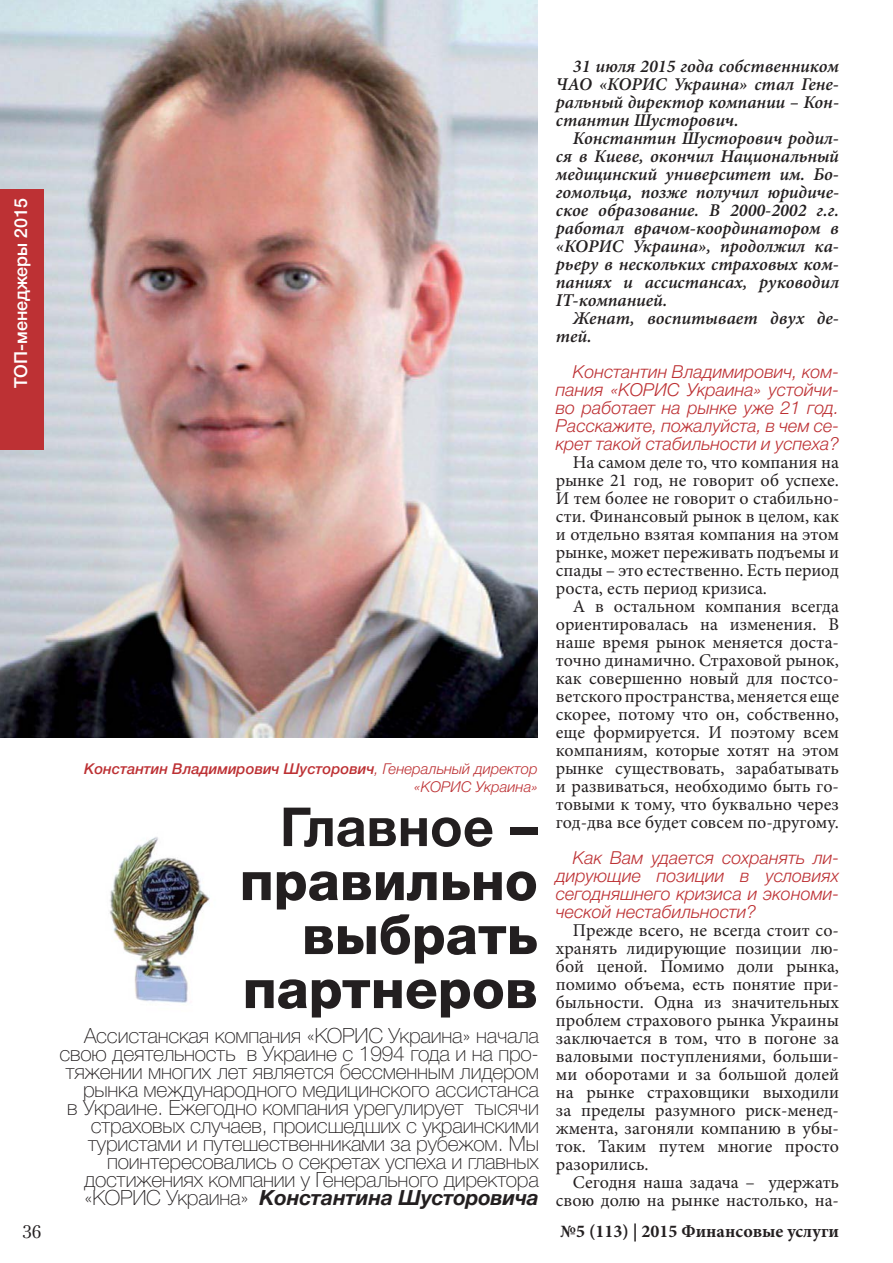
<style>
.page{position:relative;width:893px;height:1263px;background:#fff}
.page>*{position:absolute;margin:0;border:0;box-sizing:border-box;transform-origin:0 0}
.t1{font:54px/54px "Helvetica 8 Heavy";color:#231f20;text-align:right}
.t2{font:54px "Helvetica 7 Bold";color:#231f20}
.t3{font:21px/18px "Helvetica 3 Thin";letter-spacing:-.01em;color:#231f20;text-align:right}
.t4{font:21px "Helvetica 7 Bold Italic";letter-spacing:-.01em;color:#231f20}
.t5{font:18px/18px "Minion Pro";color:#231f20;text-align:justify}
.t6{font:italic 600 18px/18px "Minion Pro";color:#231f20;text-align:justify}
.t7{font:18px/18px "Helvetica 4 Light Italic";color:#bd3134;text-align:justify}
.t8{font:700 18px "Minion Pro";color:#231f20}
.t9{font:18px "Helvetica 6 Medium";color:#fff}
.t10{font:18px "Petersburg Cyrillic";color:#231f20}
.t11{font:15px "Helvetica 6 Medium Italic";color:#bd3134}
.t12{font:15px "Helvetica 4 Light Italic";color:#bd3134}
.s1{font-family:"Helvetica 4 Light Italic"}
.s2{font-family:"Helvetica 8 Heavy"}
.s3{font-family:"Helvetica 3 Thin"}
</style>
<div class="page">
<img style="left:0;top:0;width:538px;height:737px">
<div style="left:0;top:190px;width:43px;height:260px;background:#bd3134"></div>
<img style="left:109px;top:837px;width:101px;height:166px">
<p class="t9" style="left:11px;top:388px;width:192px;rotate:-90deg">ТОП-менеджеры 2015</p>
<p class="t11" style="left:84px;top:760px;width:455px">Константин Владимирович Шусторович<span class="s1">, Генеральный директор</span></p>
<p class="t12" style="left:414px;top:778px;width:125px">«КОРИС Украина»</p>
<h1 class="t2" style="left:280px;top:797px;width:259px">Главное <span class="s2">–</span></h1>
<h1 class="t1" style="left:240px;top:854px;width:300px">правильно выбрать партнеров</h1>
<p class="t3" style="left:59px;top:1026px;width:481px">Ассистанская компания «КОРИС Украина» начала свою деятельность в Украине с 1994 года и на про&shy;тяжении многих лет является бессменным лидером рынка международного медицинского ассистанса<br>в Украине. Ежегодно компания урегулирует тысячи страховых случаев, происшедших с украинскими туристами и путешественниками за рубежом. Мы поинтересовались о секретах успеха и главных достижениях компании у Генерального директора</p>
<p class="t4" style="left:85px;top:1186px;width:456px"><span class="s3">«КОРИС Украина»</span> Константина Шусторовича</p>
<p class="t6" style="left:556px;top:57px;width:285px;text-indent:17px">31 июля 2015 года собственником ЧАО «КОРИС Украина» стал Гене&shy;ральный директор компании – Кон&shy;стантин Шусторович.</p>
<p class="t6" style="left:556px;top:129px;width:285px;text-indent:17px">Константин Шусторович родил&shy;ся в Киеве, окончил Национальный медицинский университет им. Бо&shy;гомольца, позже получил юридиче&shy;ское образование. В 2000-2002 г.г. работал врачом-координатором в «КОРИС Украина», продолжил ка&shy;рьеру в нескольких страховых ком&shy;паниях и ассистансах, руководил IT-компанией.</p>
<p class="t6" style="left:556px;top:309px;width:285px;text-indent:17px">Женат, воспитывает двух де&shy;тей.</p>
<p class="t7" style="left:556px;top:363px;width:285px;text-indent:17px">Константин Владимирович, ком&shy;пания «КОРИС Украина» устойчи&shy;во работает на рынке уже 21 год.<br>Расскажите, пожалуйста, в чем се&shy;крет такой стабильности и успеха?</p>
<p class="t5" style="left:556px;top:453px;width:285px;text-indent:17px">На самом деле то, что компания на рынке 21 год, не говорит об успехе.<br>И тем более не говорит о стабильно&shy;сти. Финансовый рынок в целом, как и отдельно взятая компания на этом рынке, может переживать подъемы и спады – это естественно. Есть период роста, есть период кризиса.</p>
<p class="t5" style="left:556px;top:597px;width:285px;text-indent:17px">А в остальном компания всегда ориентировалась на изменения. В наше время рынок меняется доста&shy;точно динамично. Страховой рынок, как совершенно новый для постсо&shy;ветского пространства, меняется еще скорее, потому что он, собственно, еще формируется. И поэтому всем компаниям, которые хотят на этом рынке существовать, зарабатывать и развиваться, необходимо быть го&shy;товыми к тому, что буквально через год-два все будет совсем по-другому.</p>
<p class="t7" style="left:556px;top:849px;width:285px;text-indent:17px">Как Вам удается сохранять ли&shy;дирующие позиции в условиях сегодняшнего кризиса и экономи&shy;ческой нестабильности?</p>
<p class="t5" style="left:556px;top:921px;width:285px;text-indent:17px">Прежде всего, не всегда стоит со&shy;хранять лидирующие позиции лю&shy;бой ценой. Помимо доли рынка, помимо объема, есть понятие при&shy;быльности. Одна из значительных проблем страхового рынка Украины заключается в том, что в погоне за валовыми поступлениями, больши&shy;ми оборотами и за большой долей на рынке страховщики выходили за пределы разумного риск-менед&shy;жмента, загоняли компанию в убы&shy;ток. Таким путем многие просто разорились.</p>
<p class="t5" style="left:556px;top:1173px;width:285px;text-align:right">Сегодня наша задача – удержать свою долю на рынке настолько, на-</p>
<p class="t10" style="left:23px;top:1224px;width:20px">36</p>
<p class="t8" style="left:560px;top:1220px;width:280px">№5 (113) | 2015 Финансовые услуги</p>
</div>
